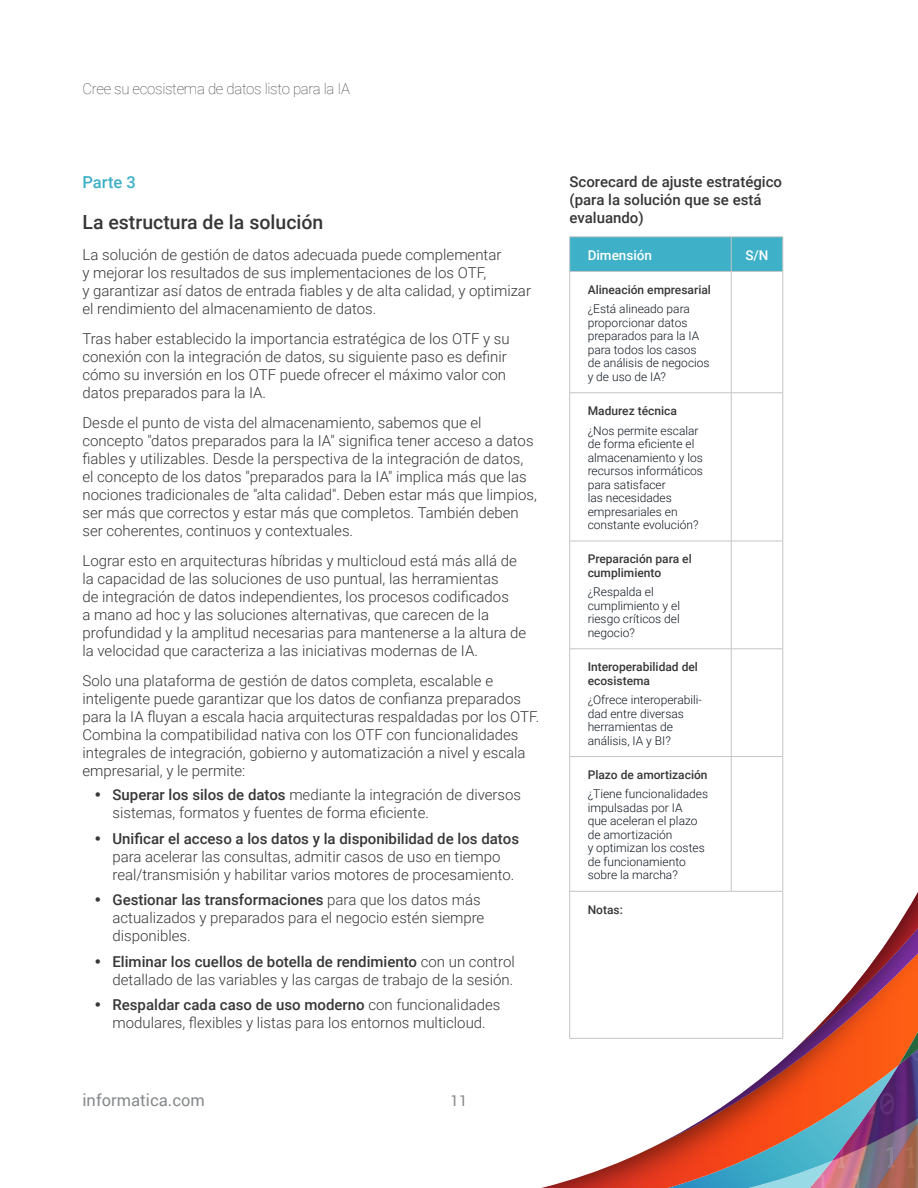
<style>
.page{position:relative;width:918px;height:1188px;background:#fff}
.page>*{position:absolute;margin:0;border:0;box-sizing:border-box;transform-origin:0 0}
.t1{font:500 19.5px "Roboto";color:#373737}
.t2{font:16.5px "Roboto";color:#878a8c}
.t3{font:500 16.5px "Roboto";color:#3eb0c7}
.t4{font:300 15px/18px "Roboto";color:#373737}
.t5{font:500 15px/18px "Roboto";color:#373737}
.t6{font:100 15px "Roboto";letter-spacing:-.02em;color:#373737}
.t7{font:15px "Roboto";color:#878a8c}
.t8{font:500 13.5px "Roboto";color:#fff}
.t9{font:300 12px/13.5px "Roboto";color:#101820}
.t10{font:500 12px/13.5px "Roboto";color:#373737}
.s1{font-weight:500}
</style>
<div class="page">
<svg style="left:542px;top:892px;width:376px;height:296px"></svg>
<div style="left:570px;top:238px;width:213px;height:33px;background:#3eb0c7"></div>
<hr style="left:570px;top:237px;width:161px;height:1px;background:#c3c5c6">
<hr style="left:569px;top:237px;width:1px;height:34px;background:#c3c5c6">
<hr style="left:731px;top:237px;width:52px;height:1px;background:#c3c5c6">
<hr style="left:731px;top:237px;width:1px;height:34px;background:#c3c5c6">
<hr style="left:783px;top:237px;width:1px;height:34px;background:#c3c5c6">
<hr style="left:570px;top:271px;width:161px;height:1px;background:#c3c5c6">
<hr style="left:569px;top:272px;width:1px;height:121px;background:#c3c5c6">
<hr style="left:731px;top:271px;width:52px;height:1px;background:#c3c5c6">
<hr style="left:731px;top:272px;width:1px;height:121px;background:#c3c5c6">
<hr style="left:783px;top:272px;width:1px;height:121px;background:#c3c5c6">
<hr style="left:570px;top:393px;width:161px;height:1px;background:#c3c5c6">
<hr style="left:569px;top:393px;width:1px;height:148px;background:#c3c5c6">
<hr style="left:731px;top:393px;width:52px;height:1px;background:#c3c5c6">
<hr style="left:731px;top:393px;width:1px;height:148px;background:#c3c5c6">
<hr style="left:783px;top:393px;width:1px;height:148px;background:#c3c5c6">
<hr style="left:570px;top:541px;width:161px;height:1px;background:#c3c5c6">
<hr style="left:569px;top:541px;width:1px;height:108px;background:#c3c5c6">
<hr style="left:731px;top:541px;width:52px;height:1px;background:#c3c5c6">
<hr style="left:731px;top:541px;width:1px;height:108px;background:#c3c5c6">
<hr style="left:783px;top:541px;width:1px;height:108px;background:#c3c5c6">
<hr style="left:570px;top:649px;width:161px;height:1px;background:#c3c5c6">
<hr style="left:569px;top:649px;width:1px;height:107px;background:#c3c5c6">
<hr style="left:731px;top:649px;width:52px;height:1px;background:#c3c5c6">
<hr style="left:731px;top:649px;width:1px;height:107px;background:#c3c5c6">
<hr style="left:783px;top:649px;width:1px;height:107px;background:#c3c5c6">
<hr style="left:570px;top:756px;width:161px;height:1px;background:#c3c5c6">
<hr style="left:569px;top:757px;width:1px;height:134px;background:#c3c5c6">
<hr style="left:731px;top:756px;width:52px;height:1px;background:#c3c5c6">
<hr style="left:731px;top:757px;width:1px;height:134px;background:#c3c5c6">
<hr style="left:783px;top:757px;width:1px;height:134px;background:#c3c5c6">
<hr style="left:570px;top:891px;width:161px;height:1px;background:#c3c5c6">
<hr style="left:569px;top:892px;width:1px;height:146px;background:#c3c5c6">
<hr style="left:731px;top:891px;width:52px;height:1px;background:#c3c5c6">
<hr style="left:783px;top:892px;width:1px;height:146px;background:#c3c5c6">
<hr style="left:570px;top:1038px;width:161px;height:1px;background:#c3c5c6">
<hr style="left:731px;top:1038px;width:52px;height:1px;background:#c3c5c6">
<p class="t6" style="left:82px;top:78px;width:269px">Cree su ecosistema de datos listo para la IA</p>
<p class="t3" style="left:82px;top:171px;width:55px">Parte 3</p>
<h1 class="t1" style="left:82px;top:208px;width:242px">La estructura de la solución</h1>
<p class="t4" style="left:82px;top:245px;width:450px">La solución de gestión de datos adecuada puede complementar<br>y mejorar los resultados de sus implementaciones de los OTF,<br>y garantizar así datos de entrada fiables y de alta calidad, y optimizar el rendimiento del almacenamiento de datos.</p>
<p class="t4" style="left:82px;top:329px;width:429px">Tras haber establecido la importancia estratégica de los OTF y su conexión con la integración de datos, su siguiente paso es definir cómo su inversión en los OTF puede ofrecer el máximo valor con datos preparados para la IA.</p>
<p class="t4" style="left:82px;top:413px;width:456px">Desde el punto de vista del almacenamiento, sabemos que el concepto "datos preparados para la IA" significa tener acceso a datos fiables y utilizables. Desde la perspectiva de la integración de datos, el concepto de los datos "preparados para la IA" implica más que las nociones tradicionales de "alta calidad". Deben estar más que limpios, ser más que correctos y estar más que completos. También deben ser coherentes, continuos y contextuales.</p>
<p class="t4" style="left:82px;top:551px;width:445px">Lograr esto en arquitecturas híbridas y multicloud está más allá de la capacidad de las soluciones de uso puntual, las herramientas<br>de integración de datos independientes, los procesos codificados<br>a mano ad hoc y las soluciones alternativas, que carecen de la profundidad y la amplitud necesarias para mantenerse a la altura de la velocidad que caracteriza a las iniciativas modernas de IA.</p>
<p class="t4" style="left:82px;top:671px;width:459px">Solo una plataforma de gestión de datos completa, escalable e inteligente puede garantizar que los datos de confianza preparados para la IA fluyan a escala hacia arquitecturas respaldadas por los OTF.<br>Combina la compatibilidad nativa con los OTF con funcionalidades integrales de integración, gobierno y automatización a nivel y escala empresarial, y le permite:</p>
<p class="t4" style="left:112px;top:785px;width:410px"><span class="s1">Superar los silos de datos</span> mediante la integración de diversos sistemas, formatos y fuentes de forma eficiente.</p>
<p class="t5" style="left:112px;top:829px;width:408px">Unificar el acceso a los datos y la disponibilidad de los datos</p>
<p class="t4" style="left:112px;top:847px;width:403px">para acelerar las consultas, admitir casos de uso en tiempo real/transmisión y habilitar varios motores de procesamiento.</p>
<p class="t4" style="left:112px;top:890px;width:373px"><span class="s1">Gestionar las transformaciones</span> para que los datos más actualizados y preparados para el negocio estén siempre disponibles.</p>
<p class="t4" style="left:112px;top:952px;width:404px"><span class="s1">Eliminar los cuellos de botella de rendimiento</span> con un control detallado de las variables y las cargas de trabajo de la sesión.</p>
<p class="t4" style="left:112px;top:995px;width:389px"><span class="s1">Respaldar cada caso de uso moderno</span> con funcionalidades modulares, flexibles y listas para los entornos multicloud.</p>
<p class="t2" style="left:82px;top:1088px;width:124px">informatica.com</p>
<p class="t7" style="left:451px;top:1090px;width:18px">11</p>
<p class="t5" style="left:570px;top:172px;width:214px">Scorecard de ajuste estratégico (para la solución que se está evaluando)</p>
<p class="t8" style="left:588px;top:246px;width:66px">Dimensión</p>
<p class="t8" style="left:745px;top:246px;width:25px">S/N</p>
<p class="t10" style="left:588px;top:282px;width:125px">Alineación empresarial</p>
<p class="t9" style="left:588px;top:302px;width:123px">¿Está alineado para proporcionar datos preparados para la IA para todos los casos de análisis de negocios y de uso de IA?</p>
<p class="t10" style="left:588px;top:404px;width:91px">Madurez técnica</p>
<p class="t9" style="left:588px;top:423px;width:117px">¿Nos permite escalar de forma eficiente el almacenamiento y los recursos informáticos para satisfacer<br>las necesidades empresariales en constante evolución?</p>
<p class="t10" style="left:588px;top:552px;width:106px">Preparación para el cumplimiento</p>
<p class="t9" style="left:588px;top:585px;width:94px">¿Respalda el cumplimiento y el riesgo críticos del negocio?</p>
<p class="t10" style="left:588px;top:660px;width:112px">Interoperabilidad del ecosistema</p>
<p class="t9" style="left:588px;top:693px;width:116px">¿Ofrece interoperabili&shy;dad entre diversas herramientas de análisis, IA y BI?</p>
<p class="t10" style="left:588px;top:767px;width:121px">Plazo de amortización</p>
<p class="t9" style="left:588px;top:787px;width:122px">¿Tiene funcionalidades impulsadas por IA<br>que aceleran el plazo de amortización<br>y optimizan los costes de funcionamiento sobre la marcha?</p>
<p class="t10" style="left:588px;top:902px;width:37px">Notas:</p>
</div>
